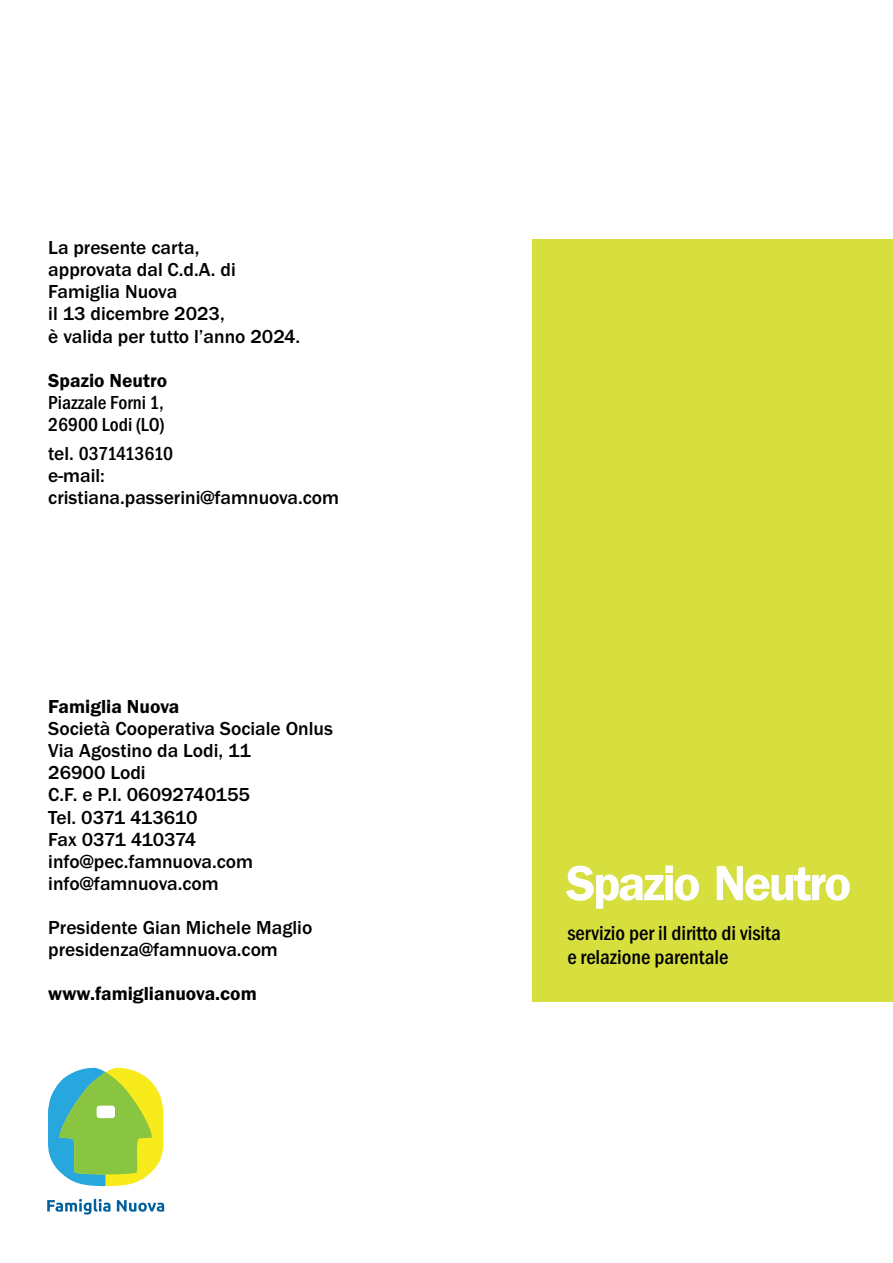
<style>
.page{position:relative;width:893px;height:1263px;background:#fff}
.page>*{position:absolute;margin:0;border:0;box-sizing:border-box;transform-origin:0 0}
.t1{font:600 51px "Franklin Gothic";letter-spacing:-.05em;color:#fff}
.t2{font:500 condensed 21px/23.9px "Franklin Gothic";color:#000}
.t3{font:500 19.5px/22px "Franklin Gothic";color:#000}
.t4{font:600 19.5px "Franklin Gothic";color:#000}
.t5{font:500 condensed 19.5px/22px "Franklin Gothic";color:#000}
.s1{font-stretch:condensed}
</style>
<div class="page">
<div style="left:533px;top:239px;width:360px;height:762px;background:#d7df3e"></div>
<svg style="left:48px;top:1067px;width:115px;height:119px;background:#9cce74"></svg>
<div style="left:97px;top:1105px;width:18px;height:13px;background:#fff;border-radius:3px"></div>
<svg style="left:47px;top:1199px;width:117px;height:15px"></svg>
<p class="t3" style="left:48px;top:238px;width:254px">La presente carta,<br>approvata dal C.d.A. di<br>Famiglia Nuova<br>il 13 dicembre 2023,<br>è valida per tutto l’anno 2024.</p>
<p class="t4" style="left:48px;top:373px;width:120px">Spazio Neutro</p>
<p class="t5" style="left:48px;top:393px;width:118px">Piazzale Forni 1,<br>26900 Lodi (LO)</p>
<p class="t3" style="left:48px;top:444px;width:292px">tel. <span class="s1">0371413610<br></span>e-mail: cristiana.passerini@famnuova.com</p>
<p class="t4" style="left:48px;top:699px;width:133px">Famiglia Nuova</p>
<p class="t3" style="left:48px;top:719px;width:286px">Società Cooperativa Sociale Onlus<br>Via Agostino da Lodi, 11<br>26900 Lodi<br>C.F. e P.I. 06092740155<br>Tel. 0371 413610<br>Fax 0371 410374 info@pec.famnuova.com info@famnuova.com</p>
<p class="t3" style="left:48px;top:918px;width:266px">Presidente Gian Michele Maglio presidenza@famnuova.com</p>
<p class="t4" style="left:48px;top:987px;width:210px">www.famiglianuova.com</p>
<h1 class="t1" style="left:566px;top:864px;width:287px">Spazio Neutro</h1>
<p class="t2" style="left:567px;top:923px;width:215px">servizio per il diritto di visita e relazione parentale</p>
</div>
